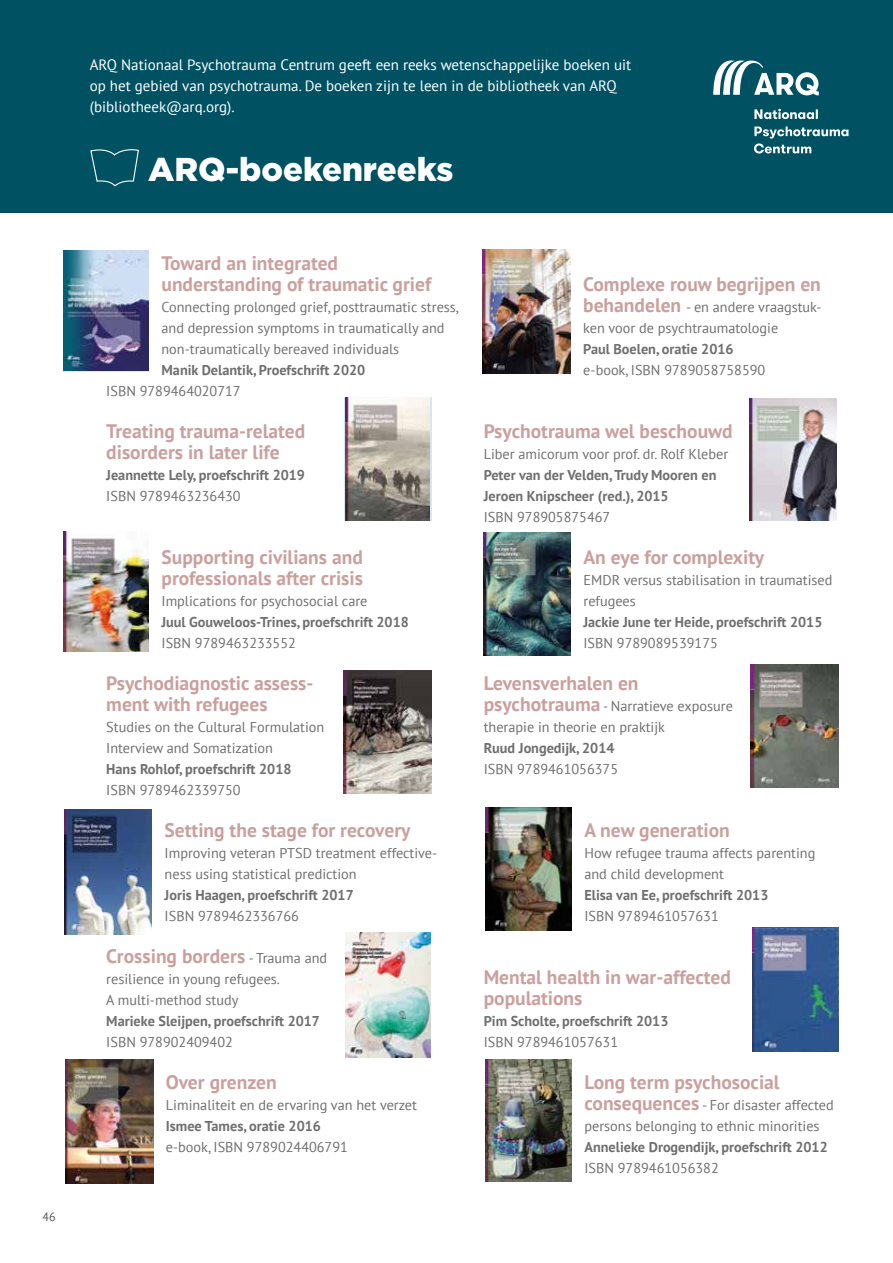
<style>
.page{position:relative;width:893px;height:1263px;background:#fff}
.page>*{position:absolute;margin:0;border:0;box-sizing:border-box;transform-origin:0 0}
.t1{font:900 33px "Gotham";color:#fff}
.t2{font:700 19.5px/21px "PT Sans";color:#caa09f}
.t3{font:15px/21px "PT Sans";color:#fff}
.t4{font:14.25px/21px "PT Sans";color:#706f6f}
.t5{font:700 14.25px/21px "PT Sans";color:#706f6f}
.t6{font:12px "PT Sans";color:#575756}
.s1{font-weight:400;font-size:14.25px;color:#706f6f}
.s2{font-weight:700;font-size:19.5px;color:#caa09f}
</style>
<div class="page">
<div style="left:0;top:0;width:893px;height:213px;background:#005162"></div>
<img style="left:64px;top:809px;width:88px;height:125px">
<img style="left:751px;top:664px;width:87px;height:123px">
<img style="left:485px;top:807px;width:87px;height:123px">
<img style="left:485px;top:1059px;width:87px;height:122px">
<img style="left:63px;top:531px;width:86px;height:120px">
<img style="left:63px;top:251px;width:86px;height:119px">
<img style="left:752px;top:927px;width:86px;height:124px">
<img style="left:483px;top:250px;width:87px;height:123px">
<img style="left:483px;top:532px;width:88px;height:123px">
<img style="left:345px;top:932px;width:85px;height:125px">
<img style="left:344px;top:670px;width:87px;height:123px">
<div style="left:344px;top:397px;width:87px;height:123px;background:#d0eaf4"></div>
<img style="left:345px;top:397px;width:85px;height:123px">
<img style="left:66px;top:1059px;width:87px;height:124px">
<svg style="left:90px;top:149px;width:49px;height:38px"></svg>
<img style="left:750px;top:398px;width:86px;height:122px">
<svg style="left:713px;top:60px;width:135px;height:94px"></svg>
<p class="t6" style="left:43px;top:1209px;width:15px">46</p>
<p class="t3" style="left:90px;top:54px;width:543px">ARQ Nationaal Psychotrauma Centrum geeft een reeks wetenschappelijke boeken uit op het gebied van psychotrauma. De boeken zijn te leen in de bibliotheek van ARQ (bibliotheek@arq.org).</p>
<h1 class="t1" style="left:148px;top:146px;width:307px">ARQ-boekenreeks</h1>
<h2 class="t2" style="left:162px;top:252px;width:271px">Toward an integrated understanding of traumatic grief</h2>
<p class="t4" style="left:162px;top:296px;width:299px">Connecting prolonged grief, posttraumatic stress, and depression symptoms in traumatically and non-traumatically bereaved individuals</p>
<p class="t5" style="left:162px;top:359px;width:205px">Manik Delantik, Proefschrift 2020</p>
<p class="t4" style="left:106px;top:380px;width:136px">ISBN 9789464020717</p>
<h2 class="t2" style="left:106px;top:420px;width:200px">Treating trauma-related disorders in later life</h2>
<p class="t5" style="left:106px;top:464px;width:200px">Jeannette Lely, proefschrift 2019</p>
<p class="t4" style="left:106px;top:485px;width:136px">ISBN 9789463236430</p>
<h2 class="t2" style="left:162px;top:546px;width:203px">Supporting civilians and professionals after crisis</h2>
<p class="t4" style="left:162px;top:590px;width:208px">Implications for psychosocial care</p>
<p class="t5" style="left:162px;top:611px;width:249px">Juul Gouweloos-Trines, proefschrift 2018</p>
<p class="t4" style="left:162px;top:632px;width:136px">ISBN 9789463233552</p>
<h2 class="t2" style="left:106px;top:672px;width:209px">Psychodiagnostic assess&shy;ment with refugees</h2>
<p class="t4" style="left:106px;top:716px;width:220px">Studies on the Cultural Formulation<br>Interview and Somatization</p>
<p class="t5" style="left:106px;top:758px;width:187px">Hans Rohlof, proefschrift 2018</p>
<p class="t4" style="left:106px;top:779px;width:136px">ISBN 9789462339750</p>
<h2 class="t2" style="left:165px;top:819px;width:247px">Setting the stage for recovery</h2>
<p class="t4" style="left:165px;top:842px;width:274px">Improving veteran PTSD treatment effective&shy;ness using statistical prediction</p>
<p class="t5" style="left:165px;top:884px;width:191px">Joris Haagen, proefschrift 2017</p>
<p class="t4" style="left:165px;top:905px;width:136px">ISBN 9789462336766</p>
<h2 class="t2" style="left:106px;top:945px;width:222px">Crossing borders <span class="s1">- Trauma and</span></h2>
<p class="t4" style="left:106px;top:968px;width:175px">resilience in young refugees.<br>A multi-method study</p>
<p class="t5" style="left:106px;top:1010px;width:215px">Marieke Sleijpen, proefschrift 2017</p>
<p class="t4" style="left:106px;top:1031px;width:128px">ISBN 978902409402</p>
<h2 class="t2" style="left:166px;top:1071px;width:112px">Over grenzen</h2>
<p class="t4" style="left:166px;top:1094px;width:253px">Liminaliteit en de ervaring van het verzet</p>
<p class="t5" style="left:166px;top:1115px;width:156px">Ismee Tames, oratie 2016</p>
<p class="t4" style="left:166px;top:1136px;width:184px">e-book, ISBN 9789024406791</p>
<h2 class="t2" style="left:583px;top:273px;width:239px">Complexe rouw begrijpen en</h2>
<p class="t4" style="left:583px;top:296px;width:240px"><span class="s2">behandelen</span> - en andere vraagstuk&shy;ken voor de psychtraumatologie</p>
<p class="t5" style="left:583px;top:338px;width:152px">Paul Boelen, oratie 2016</p>
<p class="t4" style="left:583px;top:359px;width:184px">e-book, ISBN 9789058758590</p>
<h2 class="t2" style="left:484px;top:420px;width:251px">Psychotrauma wel beschouwd</h2>
<p class="t4" style="left:484px;top:443px;width:246px">Liber amicorum voor prof. dr. Rolf Kleber</p>
<p class="t5" style="left:484px;top:464px;width:234px">Peter van der Velden, Trudy Mooren en<br>Jeroen Knipscheer (red.), 2015</p>
<p class="t4" style="left:484px;top:506px;width:128px">ISBN 978905875467</p>
<h2 class="t2" style="left:583px;top:546px;width:182px">An eye for complexity</h2>
<p class="t4" style="left:583px;top:569px;width:250px">EMDR versus stabilisation in traumatised refugees</p>
<p class="t5" style="left:583px;top:611px;width:240px">Jackie June ter Heide, proefschrift 2015</p>
<p class="t4" style="left:583px;top:632px;width:136px">ISBN 9789089539175</p>
<h2 class="t2" style="left:484px;top:672px;width:156px">Levensverhalen en</h2>
<p class="t4" style="left:484px;top:695px;width:251px"><span class="s2">psychotrauma</span> - Narratieve exposure therapie in theorie en praktijk</p>
<p class="t5" style="left:484px;top:737px;width:132px">Ruud Jongedijk, 2014</p>
<p class="t4" style="left:484px;top:758px;width:136px">ISBN 9789461056375</p>
<h2 class="t2" style="left:584px;top:819px;width:147px">A new generation</h2>
<p class="t4" style="left:584px;top:842px;width:232px">How refugee trauma affects parenting and child development</p>
<p class="t5" style="left:584px;top:884px;width:185px">Elisa van Ee, proefschrift 2013</p>
<p class="t4" style="left:584px;top:905px;width:136px">ISBN 9789461057631</p>
<h2 class="t2" style="left:484px;top:966px;width:249px">Mental health in war-affected populations</h2>
<p class="t5" style="left:484px;top:1010px;width:186px">Pim Scholte, proefschrift 2013</p>
<p class="t4" style="left:484px;top:1031px;width:136px">ISBN 9789461057631</p>
<h2 class="t2" style="left:584px;top:1071px;width:197px">Long term psychosocial</h2>
<p class="t4" style="left:584px;top:1094px;width:251px"><span class="s2">consequences</span> - For disaster affected persons belonging to ethnic minorities</p>
<p class="t5" style="left:584px;top:1136px;width:245px">Annelieke Drogendijk, proefschrift 2012</p>
<p class="t4" style="left:584px;top:1157px;width:136px">ISBN 9789461056382</p>
</div>
